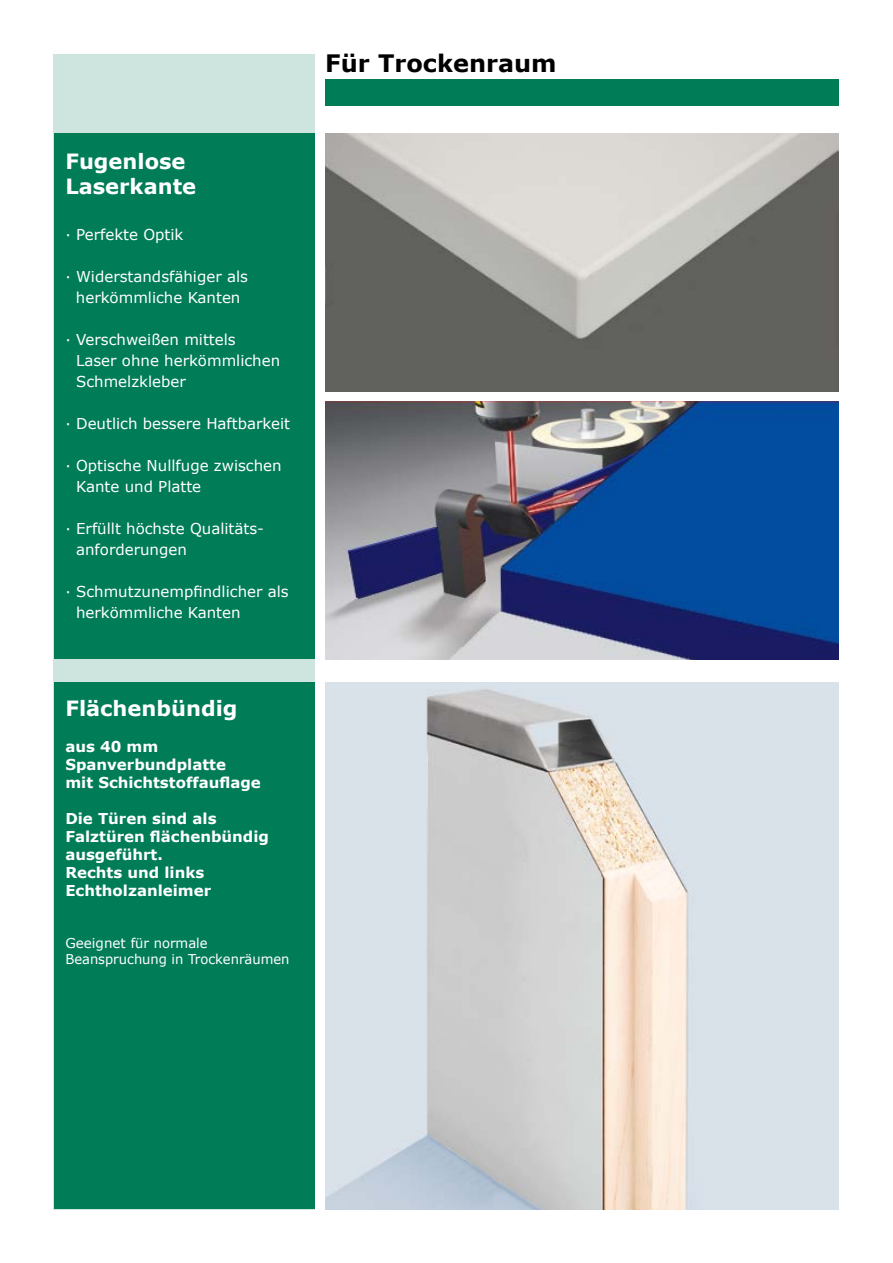
<style>
.page{position:relative;width:893px;height:1263px;background:#fff}
.page>*{position:absolute;margin:0;border:0;box-sizing:border-box;transform-origin:0 0}
.t1{font:700 24px "Verdana";color:#000}
.t2{font:700 21px/25.2px "Verdana";color:#fff}
.t3{font:15px/21px "Verdana";color:#fff}
.t4{font:700 15px/18px "Verdana";color:#fff}
.t5{font:13.5px/16.2px "Verdana";color:#fff}
.s1{color:#007c57}
</style>
<div class="page">
<div style="left:54px;top:54px;width:261px;height:1155px;background:#cde5de"></div>
<div style="left:325px;top:79px;width:514px;height:26px;background:#007c57"></div>
<div style="left:54px;top:134px;width:261px;height:525px;background:#007c57"></div>
<img style="left:325px;top:134px;width:514px;height:257px">
<img style="left:325px;top:402px;width:514px;height:257px">
<img style="left:325px;top:682px;width:514px;height:527px">
<div style="left:54px;top:682px;width:261px;height:527px;background:#007c57"></div>
<h2 class="t2" style="left:65px;top:148px;width:132px">Fugenlose<br>Laserkante</h2>
<p class="t3" style="left:65px;top:224px;width:120px">· Perfekte Optik</p>
<p class="t3" style="left:65px;top:266px;width:184px;text-align:center">· Widerstandsfähiger als herkömmliche Kanten</p>
<p class="t3" style="left:76px;top:329px;width:206px;text-indent:-11px">· Verschweißen mittels<br>Laser ohne herkömmlichen<br>Schmelzkleber</p>
<p class="t3" style="left:65px;top:413px;width:226px">· Deutlich bessere Haftbarkeit</p>
<p class="t3" style="left:76px;top:455px;width:207px;text-indent:-11px">· Optische Nullfuge zwischen<br>Kante und Platte</p>
<p class="t3" style="left:76px;top:518px;width:189px;text-indent:-11px">· Erfüllt höchste Qualitäts&shy;anforderungen</p>
<p class="t3" style="left:65px;top:581px;width:225px">· Schmutzunempfindlicher als <span class="s1">·</span> herkömmliche Kanten</p>
<h2 class="t2" style="left:65px;top:695px;width:174px">Flächenbündig</h2>
<p class="t4" style="left:65px;top:737px;width:197px">aus 40 mm<br>Spanverbundplatte<br>mit Schichtstoffauflage</p>
<p class="t4" style="left:65px;top:809px;width:205px">Die Türen sind als<br>Falztüren flächenbündig ausgeführt.<br>Rechts und links<br>Echtholzanleimer</p>
<p class="t5" style="left:65px;top:935px;width:226px">Geeignet für normale<br>Beanspruchung in Trockenräumen</p>
<h1 class="t1" style="left:325px;top:48px;width:233px">Für Trockenraum</h1>
</div>
